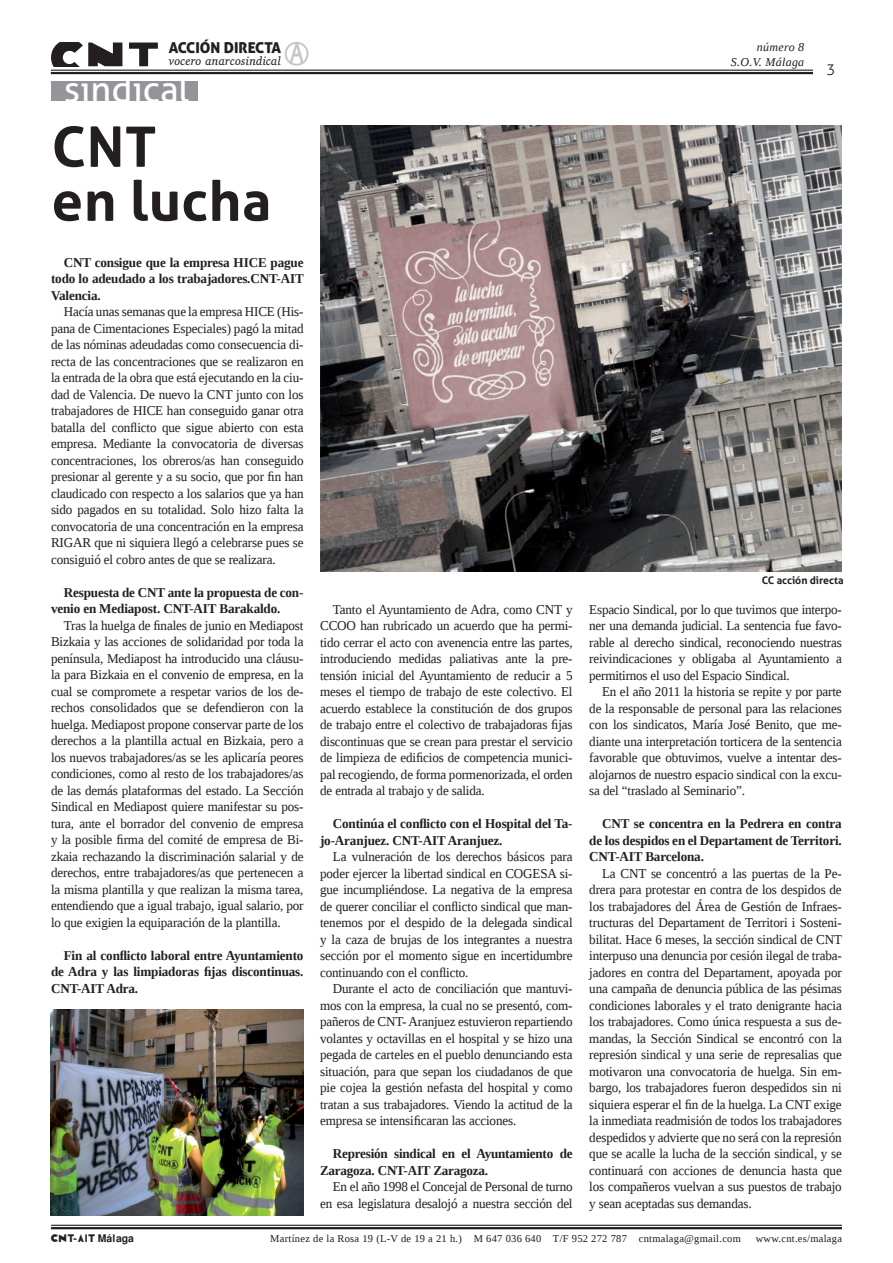
<style>
.page{position:relative;width:893px;height:1263px;background:#fff}
.page>*{position:absolute;margin:0;border:0;box-sizing:border-box;transform-origin:0 0}
.t1{font:700 55.5px/54px "Aller";letter-spacing:.01em;color:#231f20}
.t2{font:36px "Aller";color:#fff}
.t3{font:15px "Aller Display";color:#231f20}
.t4{font:300 15px "Aller";color:#231f20}
.t5{font:13.5px/16.5px "Liberation Serif";letter-spacing:-.01em;color:#231f20;text-align:justify}
.t6{font:700 13.5px/16.5px "Liberation Serif";letter-spacing:-.01em;color:#231f20;text-align:justify}
.t7{font:12px "Apparatus SIL Italic";letter-spacing:.015em;color:#231f20}
.t8{font:italic 12px/15px "Liberation Serif";letter-spacing:.025em;color:#231f20;text-align:right}
.t9{font:10.5px "Liberation Serif";letter-spacing:.025em;color:#231f20}
.t10{font:700 10.5px "Aller";color:#231f20}
.t11{font:10.5px "libertaria CNT";letter-spacing:.06em;color:#231f20}
</style>
<div class="page">
<hr style="left:51px;top:1227px;width:791px;height:2px;background:#231f20">
<hr style="left:51px;top:1225px;width:791px;height:1px;background:#231f20">
<svg style="left:285px;top:42px;width:24px;height:24px"></svg>
<hr style="left:51px;top:72px;width:762px;height:2px;background:#231f20">
<hr style="left:51px;top:70px;width:762px;height:1px;background:#231f20">
<svg style="left:51px;top:43px;width:71px;height:23px"></svg>
<svg style="left:129px;top:43px;width:29px;height:23px"></svg>
<div style="left:51px;top:81px;width:146px;height:19px;background:#939598"></div>
<img style="left:51px;top:1009px;width:252px;height:207px">
<img style="left:320px;top:126px;width:522px;height:445px">
<p class="t3" style="left:169px;top:38px;width:114px">ACCIÓN DIRECTA</p>
<p class="t7" style="left:169px;top:55px;width:114px">vocero anarcosindical</p>
<h2 class="t2" style="left:64px;top:67px;width:127px">sindical</h2>
<h1 class="t1" style="left:52px;top:119px;width:221px">CNT<br>en lucha</h1>
<p class="t6" style="left:51px;top:254px;width:254px;text-indent:13px">CNT consigue que la empresa HICE pague todo lo adeudado a los trabajadores.CNT-AIT Valencia.</p>
<p class="t5" style="left:51px;top:304px;width:254px;text-indent:13px">Hacía unas semanas que la empresa HICE (His&shy;pana de Cimentaciones Especiales) pagó la mitad de las nóminas adeudadas como consecuencia di&shy;recta de las concentraciones que se realizaron en la entrada de la obra que está ejecutando en la ciu&shy;dad de Valencia. De nuevo la CNT junto con los trabajadores de HICE han conseguido ganar otra batalla del conflicto que sigue abierto con esta empresa. Mediante la convocatoria de diversas concentraciones, los obreros/as han conseguido presionar al gerente y a su socio, que por fin han claudicado con respecto a los salarios que ya han sido pagados en su totalidad. Solo hizo falta la convocatoria de una concentración en la empresa RIGAR que ni siquiera llegó a celebrarse pues se consiguió el cobro antes de que se realizara.</p>
<p class="t6" style="left:51px;top:584px;width:254px;text-indent:13px">Respuesta de CNT ante la propuesta de con&shy;venio en Mediapost. CNT-AIT Barakaldo.</p>
<p class="t5" style="left:51px;top:617px;width:254px;text-indent:13px">Tras la huelga de finales de junio en Mediapost Bizkaia y las acciones de solidaridad por toda la península, Mediapost ha introducido una cláusu&shy;la para Bizkaia en el convenio de empresa, en la cual se compromete a respetar varios de los de&shy;rechos consolidados que se defendieron con la huelga. Mediapost propone conservar parte de los derechos a la plantilla actual en Bizkaia, pero a los nuevos trabajadores/as se les aplicaría peores condiciones, como al resto de los trabajadores/as de las demás plataformas del estado. La Sección Sindical en Mediapost quiere manifestar su pos&shy;tura, ante el borrador del convenio de empresa y la posible firma del comité de empresa de Bi&shy;zkaia rechazando la discriminación salarial y de derechos, entre trabajadores/as que pertenecen a la misma plantilla y que realizan la misma tarea, entendiendo que a igual trabajo, igual salario, por lo que exigien la equiparación de la plantilla.</p>
<p class="t6" style="left:51px;top:947px;width:254px;text-indent:13px">Fin al conflicto laboral entre Ayuntamiento de Adra y las limpiadoras fijas discontinuas.<br>CNT-AIT Adra.</p>
<p class="t8" style="left:731px;top:39px;width:75px">número 8<br>S.O.V. Málaga</p>
<p class="t4" style="left:827px;top:60px;width:10px">3</p>
<p class="t5" style="left:320px;top:601px;width:254px;text-indent:13px">Tanto el Ayuntamiento de Adra, como CNT y CCOO han rubricado un acuerdo que ha permi&shy;tido cerrar el acto con avenencia entre las partes, introduciendo medidas paliativas ante la pre&shy;tensión inicial del Ayuntamiento de reducir a 5 meses el tiempo de trabajo de este colectivo. El acuerdo establece la constitución de dos grupos de trabajo entre el colectivo de trabajadoras fijas discontinuas que se crean para prestar el servicio de limpieza de edificios de competencia munici&shy;pal recogiendo, de forma pormenorizada, el orden de entrada al trabajo y de salida.</p>
<p class="t6" style="left:320px;top:815px;width:254px;text-indent:13px">Continúa el conflicto con el Hospital del Ta&shy;jo-Aranjuez. CNT-AIT Aranjuez.</p>
<p class="t5" style="left:320px;top:848px;width:254px;text-indent:13px">La vulneración de los derechos básicos para poder ejercer la libertad sindical en COGESA si&shy;gue incumpliéndose. La negativa de la empresa de querer conciliar el conflicto sindical que man&shy;tenemos por el despido de la delegada sindical y la caza de brujas de los integrantes a nuestra sección por el momento sigue en incertidumbre continuando con el conflicto.</p>
<p class="t5" style="left:320px;top:980px;width:254px;text-indent:13px">Durante el acto de conciliación que mantuvi&shy;mos con la empresa, la cual no se presentó, com&shy;pañeros de CNT- Aranjuez estuvieron repartiendo volantes y octavillas en el hospital y se hizo una pegada de carteles en el pueblo denunciando esta situación, para que sepan los ciudadanos de que pie cojea la gestión nefasta del hospital y como tratan a sus trabajadores. Viendo la actitud de la empresa se intensificaran las acciones.</p>
<p class="t6" style="left:320px;top:1145px;width:254px;text-indent:13px">Represión sindical en el Ayuntamiento de<br>Zaragoza. CNT-AIT Zaragoza.</p>
<p class="t5" style="left:320px;top:1178px;width:254px;text-align:right">En el año 1998 el Concejal de Personal de turno en esa legislatura desalojó a nuestra sección del</p>
<p class="t10" style="left:762px;top:574px;width:83px">CC acción directa</p>
<p class="t5" style="left:589px;top:601px;width:254px">Espacio Sindical, por lo que tuvimos que interpo&shy;ner una demanda judicial. La sentencia fue favo&shy;rable al derecho sindical, reconociendo nuestras reivindicaciones y obligaba al Ayuntamiento a permitirnos el uso del Espacio Sindical.</p>
<p class="t5" style="left:589px;top:683px;width:254px;text-indent:13px">En el año 2011 la historia se repite y por parte de la responsable de personal para las relaciones con los sindicatos, María José Benito, que me&shy;diante una interpretación torticera de la sentencia favorable que obtuvimos, vuelve a intentar des&shy;alojarnos de nuestro espacio sindical con la excu&shy;sa del “traslado al Seminario”.</p>
<p class="t6" style="left:589px;top:815px;width:254px;text-indent:13px">CNT se concentra en la Pedrera en contra de los despidos en el Departament de Territori.<br>CNT-AIT Barcelona.</p>
<p class="t5" style="left:589px;top:865px;width:254px;text-indent:13px">La CNT se concentró a las puertas de la Pe&shy;drera para protestar en contra de los despidos de los trabajadores del Área de Gestión de Infraes&shy;tructuras del Departament de Territori i Sosteni&shy;bilitat. Hace 6 meses, la sección sindical de CNT interpuso una denuncia por cesión ilegal de traba&shy;jadores en contra del Departament, apoyada por una campaña de denuncia pública de las pésimas condiciones laborales y el trato denigrante hacia los trabajadores. Como única respuesta a sus de&shy;mandas, la Sección Sindical se encontró con la represión sindical y una serie de represalias que motivaron una convocatoria de huelga. Sin em&shy;bargo, los trabajadores fueron despedidos sin ni siquiera esperar el fin de la huelga. La CNT exige la inmediata readmisión de todos los trabajadores despedidos y advierte que no será con la represión que se acalle la lucha de la sección sindical, y se continuará con acciones de denuncia hasta que los compañeros vuelvan a sus puestos de trabajo y sean aceptadas sus demandas.</p>
<p class="t11" style="left:51px;top:1229px;width:85px">CNT-AIT Málaga</p>
<p class="t9" style="left:270px;top:1231px;width:472px">Martínez de la Rosa 19 (L-V de 19 a 21 h.) M 647 036 640 T/F 952 272 787 cntmalaga@gmail.com</p>
<p class="t9" style="left:756px;top:1231px;width:88px">www.cnt.es/malaga</p>
</div>
